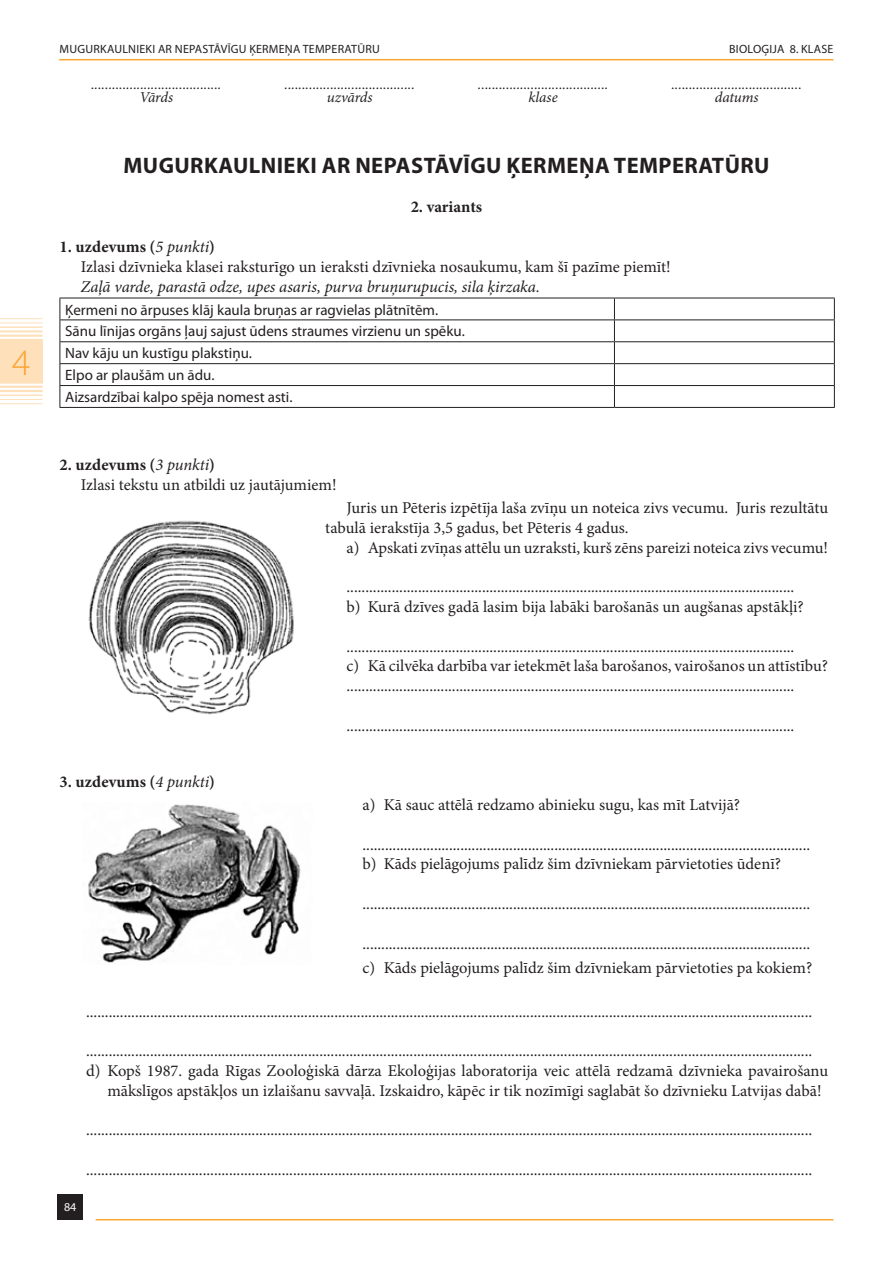
<style>
.page{position:relative;width:893px;height:1263px;background:#fff}
.page>*{position:absolute;margin:0;border:0;box-sizing:border-box;transform-origin:0 0}
.t1{font:300 37.5px "Myriad Pro";color:#faa633}
.t2{font:700 22.5px "Myriad Pro";letter-spacing:.02em;color:#231f20}
.t3{font:16.5px/19.8px "Minion Pro";color:#231f20}
.t4{font:italic 16.5px "Minion Pro";letter-spacing:-.005em;color:#231f20}
.t5{font:700 16.5px "Minion Pro";color:#231f20}
.t6{font:15px/21.9px "Myriad Pro";color:#231f20}
.t7{font:italic 15px "Minion Pro";letter-spacing:-.005em;color:#231f20}
.t8{font:12px "Myriad Pro";letter-spacing:.02em;color:#231f20}
.t9{font:12px "Myriad Pro";color:#fff}
.s1{font-weight:700}
.s2{font-style:italic}
.s3{font-weight:400;font-style:italic}
</style>
<div class="page">
<hr style="left:59px;top:59px;width:774px;height:1px;background:#faa633">
<div style="left:57px;top:1194px;width:26px;height:25px;background:#231f20"></div>
<hr style="left:96px;top:1219px;width:737px;height:1px;background:#faa633">
<hr style="left:0;top:318px;width:43px;height:1px;background:#fee0bb">
<hr style="left:0;top:323px;width:43px;height:1px;background:#fee0bb">
<hr style="left:0;top:326px;width:43px;height:2px;background:#fee0bb">
<hr style="left:0;top:330px;width:43px;height:2px;background:#fee0bb">
<hr style="left:0;top:335px;width:43px;height:2px;background:#fee0bb">
<hr style="left:0;top:339px;width:43px;height:2px;background:#fee0bb">
<hr style="left:0;top:381px;width:43px;height:3px;background:#fee0bb">
<hr style="left:0;top:386px;width:43px;height:2px;background:#fee0bb">
<hr style="left:0;top:390px;width:43px;height:2px;background:#fee0bb">
<hr style="left:0;top:394px;width:43px;height:2px;background:#fee0bb">
<hr style="left:0;top:399px;width:43px;height:1px;background:#fee0bb">
<hr style="left:0;top:403px;width:43px;height:1px;background:#fee0bb">
<div style="left:0;top:340px;width:43px;height:43px;background:#fee0bb"></div>
<hr style="left:60px;top:319px;width:554px;height:1px;background:#231f20">
<hr style="left:614px;top:319px;width:221px;height:1px;background:#231f20">
<hr style="left:60px;top:341px;width:554px;height:1px;background:#231f20">
<hr style="left:614px;top:341px;width:221px;height:1px;background:#231f20">
<hr style="left:60px;top:363px;width:554px;height:1px;background:#231f20">
<hr style="left:614px;top:363px;width:221px;height:1px;background:#231f20">
<hr style="left:60px;top:385px;width:554px;height:1px;background:#231f20">
<hr style="left:614px;top:385px;width:221px;height:1px;background:#231f20">
<svg style="left:614px;top:299px;width:1px;height:108px"></svg>
<hr style="left:60px;top:298px;width:554px;height:1px;background:#231f20">
<hr style="left:614px;top:298px;width:221px;height:1px;background:#231f20">
<svg style="left:60px;top:298px;width:1px;height:109px"></svg>
<svg style="left:834px;top:298px;width:1px;height:109px"></svg>
<hr style="left:60px;top:407px;width:554px;height:1px;background:#231f20">
<hr style="left:614px;top:407px;width:221px;height:1px;background:#231f20">
<img style="left:88px;top:520px;width:206px;height:195px">
<img style="left:88px;top:804px;width:213px;height:159px">
<h1 class="t1" style="left:12px;top:342px;width:20px">4</h1>
<p class="t8" style="left:60px;top:42px;width:19px">Mugur</p>
<p class="t8" style="left:100px;top:42px;width:15px">kaulni</p>
<p class="t8" style="left:139px;top:42px;width:77px">eki ar nepastāvīgu</p>
<p class="t8" style="left:249px;top:42px;width:96px">ķermeņa temperatūru</p>
<p class="t8" style="left:729px;top:42px;width:106px">BIOLOĢIJA 8. klase</p>
<p class="t7" style="left:91px;top:74px;width:132px">.....................................</p>
<p class="t7" style="left:284px;top:74px;width:132px">.....................................</p>
<p class="t7" style="left:478px;top:74px;width:132px">.....................................</p>
<p class="t7" style="left:671px;top:74px;width:132px">.....................................</p>
<p class="t7" style="left:139px;top:87px;width:35px">Vārds</p>
<p class="t7" style="left:327px;top:87px;width:47px">uzvārds</p>
<p class="t7" style="left:529px;top:87px;width:31px">klase</p>
<p class="t7" style="left:715px;top:87px;width:45px">datums</p>
<h2 class="t2" style="left:123px;top:151px;width:648px">MUGURKAULNIEKI AR NEPASTĀVĪGU ĶERMEŅA TEMPERATŪRU</h2>
<p class="t5" style="left:411px;top:196px;width:73px">2. variants</p>
<p class="t3" style="left:81px;top:237px;width:591px;text-indent:-21px"><span class="s1">1. uzdevums (</span><span class="s2">5 punkti</span><span class="s1">)<br></span>Izlasi dzīvnieka klasei raksturīgo un ieraksti dzīvnieka nosaukumu, kam šī pazīme piemīt!</p>
<p class="t4" style="left:81px;top:275px;width:461px">Zaļā varde, parastā odze, upes asaris, purva bruņurupucis, sila ķirzaka.</p>
<p class="t6" style="left:65px;top:298px;width:401px">Ķermeni no ārpuses klāj kaula bruņas ar ragvielas plātnītēm.<br>Sānu līnijas orgāns ļauj sajust ūdens straumes virzienu un spēku.<br>Nav kāju un kustīgu plakstiņu.<br>Elpo ar plaušām un ādu.<br>Aizsardzībai kalpo spēja nomest asti.</p>
<p class="t3" style="left:81px;top:455px;width:257px;text-indent:-21px"><span class="s1">2. uzdevums (</span><span class="s2">3 punkti</span><span class="s1">)<br></span>Izlasi tekstu un atbildi uz jautājumiem!</p>
<p class="t3" style="left:325px;top:498px;width:504px;text-indent:21px">Juris un Pēteris izpētīja laša zvīņu un noteica zivs vecumu. Juris rezultātu tabulā ierakstīja 3,5 gadus, bet Pēteris 4 gadus.</p>
<p class="t3" style="left:347px;top:537px;width:483px">a) Apskati zvīņas attēlu un uzraksti, kurš zēns pareizi noteica zivs vecumu!</p>
<p class="t3" style="left:347px;top:577px;width:459px">....................................................................................................................... b) Kurā dzīves gadā lasim bija labāki barošanās un augšanas apstākļi?</p>
<p class="t3" style="left:347px;top:636px;width:483px">.......................................................................................................................<br>c) Kā cilvēka darbība var ietekmēt laša barošanos, vairošanos un attīstību? .......................................................................................................................</p>
<p class="t3" style="left:347px;top:716px;width:449px">.......................................................................................................................</p>
<p class="t5" style="left:60px;top:770px;width:157px">3. uzdevums (<span class="s3">4 punkti</span>)</p>
<p class="t3" style="left:362px;top:795px;width:379px">a) Kā sauc attēlā redzamo abinieku sugu, kas mīt Latvijā?</p>
<p class="t3" style="left:362px;top:834px;width:449px">....................................................................................................................... b) Kāds pielāgojums palīdz šim dzīvniekam pārvietoties ūdenī?</p>
<p class="t3" style="left:362px;top:894px;width:449px">.......................................................................................................................</p>
<p class="t3" style="left:362px;top:931px;width:451px;line-height:24.8px">....................................................................................................................... c) Kāds pielāgojums palīdz šim dzīvniekam pārvietoties pa kokiem?</p>
<p class="t3" style="left:86px;top:1001px;width:728px">.................................................................................................................................................................................................</p>
<p class="t3" style="left:86px;top:1041px;width:728px">.................................................................................................................................................................................................</p>
<p class="t3" style="left:86px;top:1061px;width:743px">d) Kopš 1987. gada Rīgas Zooloģiskā dārza Ekoloģijas laboratorija veic attēlā redzamā dzīvnieka pavairošanu</p>
<p class="t3" style="left:107px;top:1081px;width:716px">mākslīgos apstākļos un izlaišanu savvaļā. Izskaidro, kāpēc ir tik nozīmīgi saglabāt šo dzīvnieku Latvijas dabā!</p>
<p class="t3" style="left:86px;top:1120px;width:728px">.................................................................................................................................................................................................</p>
<p class="t3" style="left:86px;top:1160px;width:728px">.................................................................................................................................................................................................</p>
<p class="t9" style="left:64px;top:1200px;width:14px">84</p>
</div>
